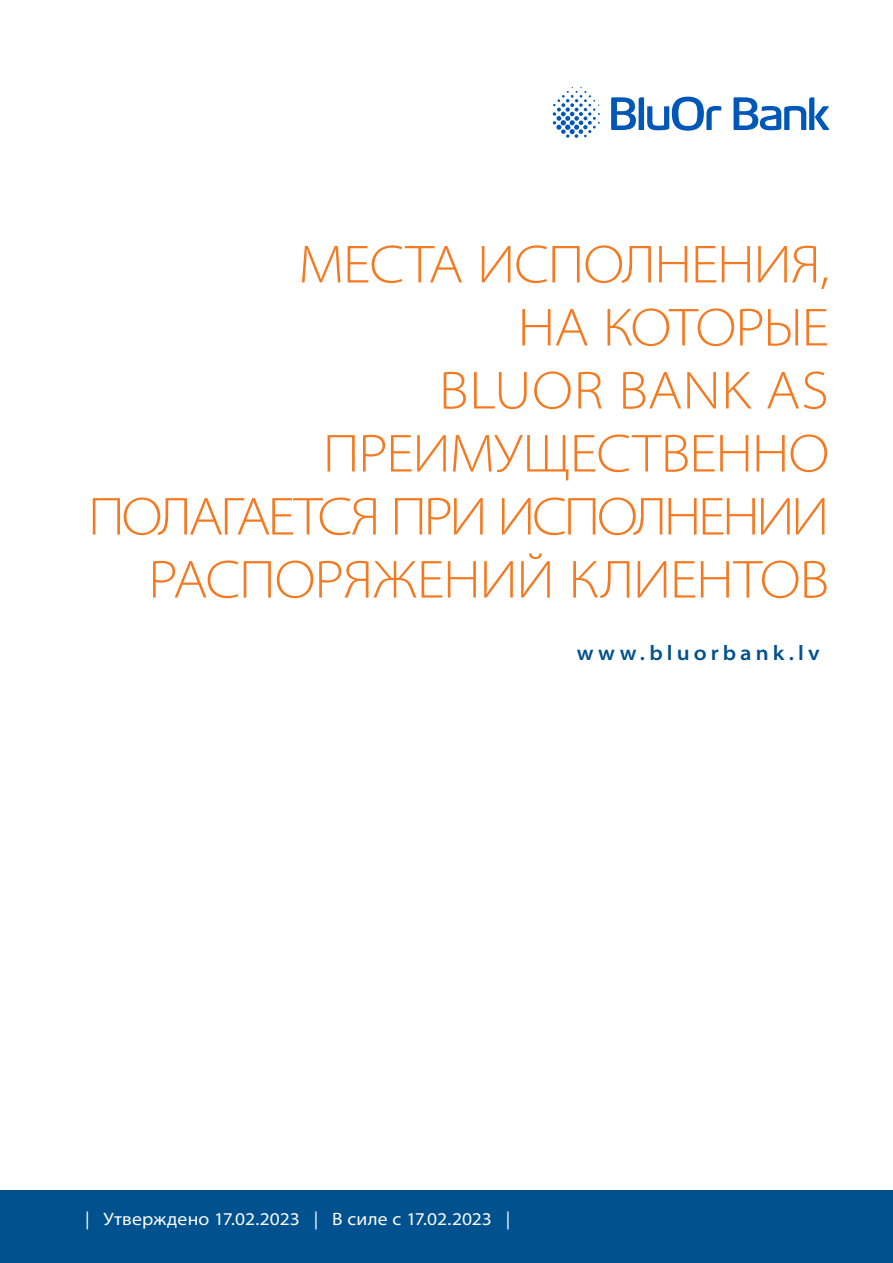
<style>
.page{position:relative;width:893px;height:1263px;background:#fff}
.page>*{position:absolute;margin:0;border:0;box-sizing:border-box;transform-origin:0 0}
.t1{font:300 semi-expanded 54px/63px "Myriad Pro";letter-spacing:-.02em;color:#f47920;text-align:right}
.t2{font:600 semi-expanded 21px "Myriad Pro";letter-spacing:.195em;color:#00518e}
.t3{font:semi-expanded 18px "Myriad Pro";letter-spacing:.005em;color:#fff}
</style>
<div class="page">
<div style="left:0;top:1191px;width:893px;height:72px;background:#00518e"></div>
<svg style="left:553px;top:87px;width:47px;height:51px"></svg>
<svg style="left:611px;top:97px;width:110px;height:34px"></svg>
<svg style="left:733px;top:97px;width:96px;height:33px"></svg>
<p class="t1" style="left:88px;top:234px;width:743px">МЕСТА ИСПОЛНЕНИЯ,<br>НА КОТОРЫЕ<br>BLUOR BANK AS<br>ПРЕИМУЩЕСТВЕННО<br>ПОЛАГАЕТСЯ ПРИ ИСПОЛНЕНИИ<br>РАСПОРЯЖЕНИЙ КЛИЕНТОВ</p>
<p class="t2" style="left:577px;top:641px;width:244px">www.bluorbank.lv</p>
<p class="t3" style="left:85px;top:1209px;width:427px">| Утверждено 17.02.2023 | В силе с 17.02.2023 |</p>
</div>
